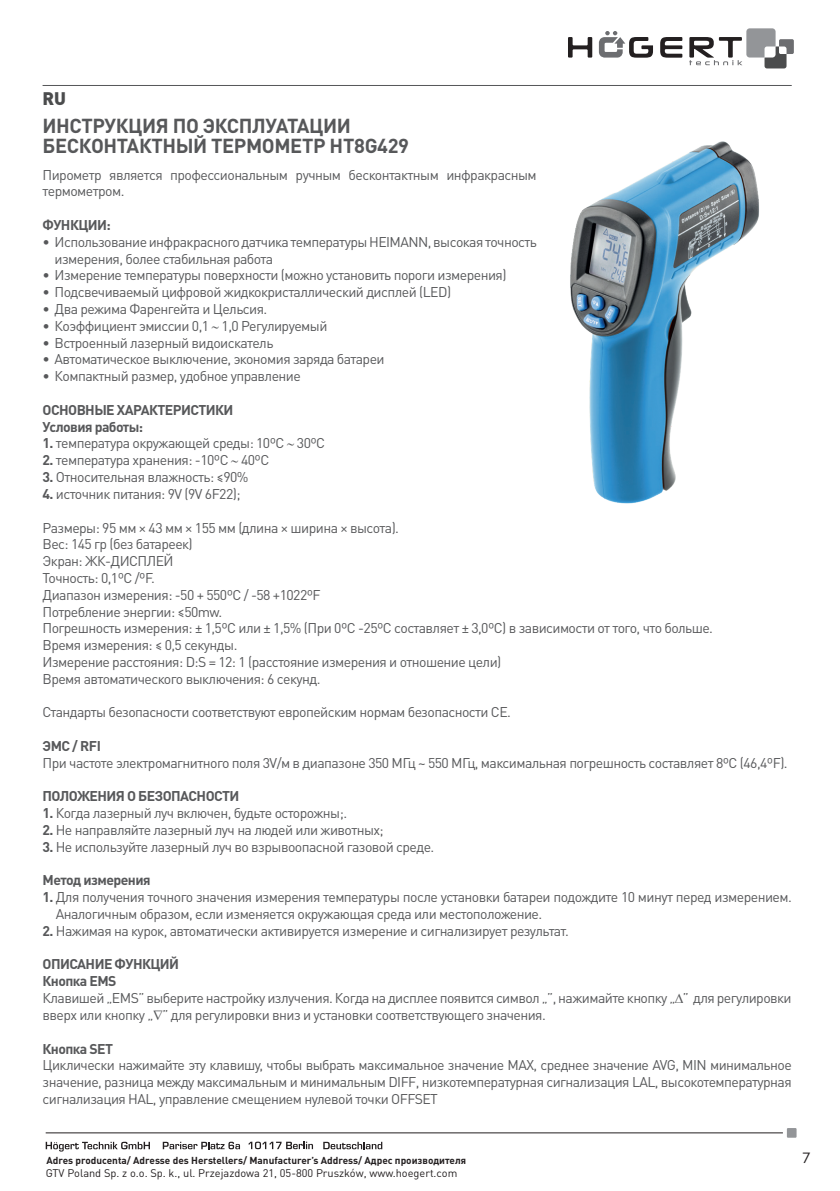
<style>
.page{position:relative;width:840px;height:1191px;background:#fff}
.page>*{position:absolute;margin:0;border:0;box-sizing:border-box;transform-origin:0 0}
.t1{font:700 20px/20px "DIN Pro";letter-spacing:-.02em;color:#57585a}
.t2{font:900 18px "DIN Pro";color:#4b4c4d}
.t3{font:16px "Merel";color:#231f20}
.t4{font:14px/16.8px "DIN Pro";letter-spacing:-.04em;color:#57585a}
.t5{font:700 14px/16.8px "DIN Pro";letter-spacing:-.04em;color:#57585a}
.t6{font:11px "DIN Pro";color:#231f20}
.t7{font:700 10px "DIN Pro";color:#231f20}
.s1{font-weight:700}
</style>
<div class="page">
<svg style="left:568px;top:37px;width:24px;height:21px"></svg>
<svg style="left:660px;top:37px;width:22px;height:21px"></svg>
<svg style="left:598px;top:31px;width:54px;height:27px"></svg>
<svg style="left:689px;top:28px;width:104px;height:40px"></svg>
<svg style="left:46px;top:1141px;width:104px;height:10px"></svg>
<svg style="left:163px;top:1141px;width:77px;height:8px"></svg>
<svg style="left:248px;top:1141px;width:65px;height:8px"></svg>
<svg style="left:323px;top:1141px;width:59px;height:8px"></svg>
<svg style="left:786px;top:1128px;width:10px;height:9px"></svg>
<hr style="left:46px;top:1132px;width:736px;height:1px;background:#231f20">
<hr style="left:43px;top:85px;width:748px;height:1px;background:#57585a">
<img style="left:570px;top:141px;width:189px;height:363px">
<p class="t2" style="left:43px;top:86px;width:25px">RU</p>
<h1 class="t1" style="left:43px;top:115px;width:368px">ИНСТРУКЦИЯ ПО ЭКСПЛУАТАЦИИ<br>БЕСКОНТАКТНЫЙ ТЕРМОМЕТР HT8G429</h1>
<p class="t4" style="left:43px;top:165px;width:495px">Пирометр является профессиональным ручным бесконтактным инфракрасным термометром.</p>
<p class="t5" style="left:43px;top:216px;width:70px">ФУНКЦИИ:</p>
<p class="t4" style="left:55px;top:233px;width:483px;text-indent:-12px">• Использование инфракрасного датчика температуры HEIMANN, высокая точность измерения, более стабильная работа</p>
<p class="t4" style="left:43px;top:266px;width:465px">• Измерение температуры поверхности (можно установить пороги измерения)</p>
<p class="t4" style="left:43px;top:283px;width:410px">• Подсвечиваемый цифровой жидкокристаллический дисплей (LED)</p>
<p class="t4" style="left:43px;top:300px;width:226px">• Два режима Фаренгейта и Цельсия.</p>
<p class="t4" style="left:43px;top:317px;width:286px">• Коэффициент эмиссии 0,1 ∼ 1,0 Регулируемый</p>
<p class="t4" style="left:43px;top:333px;width:232px">• Встроенный лазерный видоискатель</p>
<p class="t4" style="left:43px;top:350px;width:343px">• Автоматическое выключение, экономия заряда батареи</p>
<p class="t4" style="left:43px;top:367px;width:259px">• Компактный размер, удобное управление</p>
<p class="t5" style="left:43px;top:401px;width:192px">ОСНОВНЫЕ ХАРАКТЕРИСТИКИ<br>Условия работы:</p>
<p class="t4" style="left:43px;top:434px;width:284px"><span class="s1">1.</span> температура окружающей среды: 10ºC ∼ 30ºC</p>
<p class="t4" style="left:43px;top:451px;width:228px"><span class="s1">2.</span> температура хранения: -10ºC ∼ 40ºC</p>
<p class="t4" style="left:43px;top:468px;width:207px"><span class="s1">3.</span> Относительная влажность: ≤90%</p>
<p class="t4" style="left:43px;top:485px;width:199px"><span class="s1">4.</span> источник питания: 9V (9V 6F22);</p>
<p class="t4" style="left:43px;top:518px;width:671px">Размеры: 95 мм × 43 мм × 155 мм (длина × ширина × высота).<br>Вес: 145 гр (без батареек)<br>Экран: ЖК-ДИСПЛЕЙ<br>Точность: 0,1ºC /ºF.<br>Диапазон измерения: -50 + 550ºC / -58 +1022ºF<br>Потребление энергии: ≤50mw.<br>Погрешность измерения: ± 1,5ºC или ± 1,5% (При 0ºC -25ºC составляет ± 3,0ºC) в зависимости от того, что больше.<br>Время измерения: ≤ 0,5 секунды.<br>Измерение расстояния: D:S = 12: 1 (расстояние измерения и отношение цели)<br>Время автоматического выключения: 6 секунд.</p>
<p class="t4" style="left:43px;top:703px;width:469px">Стандарты безопасности соответствуют европейским нормам безопасности CE.</p>
<p class="t5" style="left:43px;top:737px;width:60px">ЭМС / RFI</p>
<p class="t4" style="left:43px;top:753px;width:746px">При частоте электромагнитного поля 3V/м в диапазоне 350 МГц ~ 550 МГц, максимальная погрешность составляет 8ºC (46,4ºF).</p>
<p class="t5" style="left:43px;top:787px;width:198px">ПОЛОЖЕНИЯ О БЕЗОПАСНОСТИ</p>
<p class="t4" style="left:43px;top:804px;width:306px"><span class="s1">1.</span> Когда лазерный луч включен, будьте осторожны;.</p>
<p class="t4" style="left:43px;top:821px;width:342px"><span class="s1">2.</span> Не направляйте лазерный луч на людей или животных;</p>
<p class="t4" style="left:43px;top:837px;width:393px"><span class="s1">3.</span> Не используйте лазерный луч во взрывоопасной газовой среде.</p>
<p class="t5" style="left:43px;top:871px;width:109px">Метод измерения</p>
<p class="t4" style="left:56px;top:888px;width:737px;text-indent:-13px"><span class="s1">1.</span> Для получения точного значения измерения температуры после установки батареи подождите 10 минут перед измерением.<br>Аналогичным образом, если изменяется окружающая среда или местоположение.</p>
<p class="t4" style="left:43px;top:921px;width:527px"><span class="s1">2.</span> Нажимая на курок, автоматически активируется измерение и сигнализирует результат.</p>
<p class="t4" style="left:43px;top:955px;width:750px"><span class="s1">ОПИСАНИЕ ФУНКЦИЙ<br>Кнопка EMS<br></span>Клавишей „EMS” выберите настройку излучения. Когда на дисплее появится символ „”, нажимайте кнопку „∆” для регулировки вверх или кнопку „∇” для регулировки вниз и установки соответствующего значения.</p>
<p class="t5" style="left:43px;top:1039px;width:72px">Кнопка SET</p>
<p class="t4" style="left:43px;top:1056px;width:750px;text-align:justify">Циклически нажимайте эту клавишу, чтобы выбрать максимальное значение MAX, среднее значение AVG, MIN минимальное значение, разница между максимальным и минимальным DIFF, низкотемпературная сигнализация LAL, высокотемпературная сигнализация HAL, управление смещением нулевой точки OFFSET</p>
<p class="t7" style="left:46px;top:1153px;width:421px">Adres producenta/ Adresse des Herstellers/ Manufacturer’s Address/ Адрес производителя</p>
<p class="t3" style="left:801px;top:1145px;width:10px">7</p>
<p class="t6" style="left:46px;top:1165px;width:413px">GTV Poland Sp. z o.o. Sp. k., ul. Przejazdowa 21, 05-800 Pruszków, www.hoegert.com</p>
</div>
